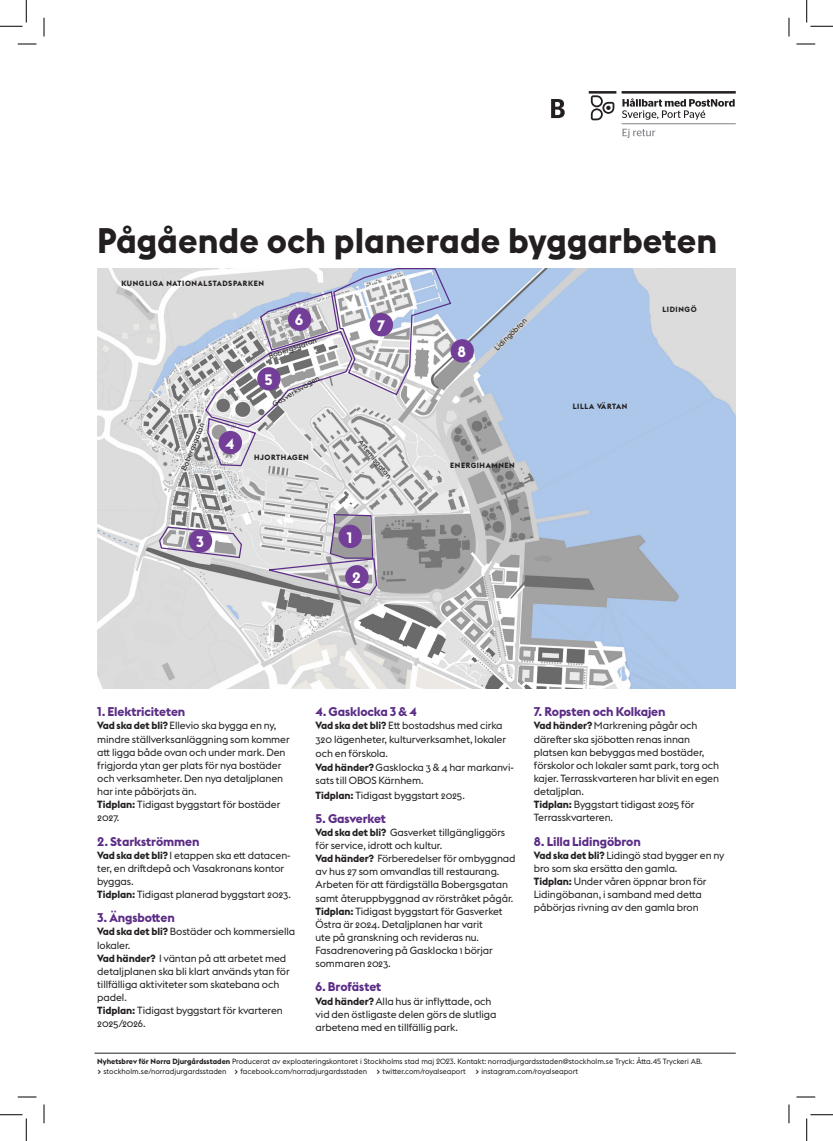
<style>
.page{position:relative;width:833px;height:1141px;background:#fff}
.page>*{position:absolute;margin:0;border:0;box-sizing:border-box;transform-origin:0 0}
.t1{font:700 35px "Stockholm Type";color:#231f20}
.t2{font:700 15px "Stockholm Type";color:#fff}
.t3{font:700 12.5px "Stockholm Type";letter-spacing:-.01em;color:#5b2c86}
.t4{font:10.25px/13.1px "Stockholm Type";letter-spacing:-.01em;color:#231f20}
.t5{font:7.5px/10px "Stockholm Type";letter-spacing:-.005em;color:#231f20}
.t6{font:700 7.5px "Stockholm Type";letter-spacing:.08em;color:#231f20}
.s1{font-weight:700}
</style>
<div class="page">
<hr style="left:94px;top:1052px;width:641px;height:1px;background:#231f20">
<img style="left:97px;top:269px;width:638px;height:419px">
<div style="left:450px;top:339px;width:23px;height:23px;background:#733e98;border-radius:50%"></div>
<svg style="left:158px;top:525px;width:84px;height:34px;background:#c1bdc6"></svg>
<svg style="left:204px;top:268px;width:248px;height:199px;background:#cbcad1"></svg>
<div style="left:189px;top:529px;width:23px;height:23px;background:#733e98;border-radius:50%"></div>
<div style="left:218px;top:431px;width:24px;height:23px;background:#733e98;border-radius:50%"></div>
<svg style="left:267px;top:513px;width:110px;height:83px;background:#bbb3c1"></svg>
<hr style="left:621px;top:91px;width:114px;height:3px;background:#231f20">
<hr style="left:588px;top:91px;width:28px;height:3px;background:#231f20">
<hr style="left:621px;top:123px;width:114px;height:1px;background:#808285">
<svg style="left:551px;top:99px;width:13px;height:19px"></svg>
<svg style="left:622px;top:129px;width:33px;height:9px"></svg>
<svg style="left:590px;top:95px;width:24px;height:25px"></svg>
<svg style="left:622px;top:98px;width:112px;height:22px"></svg>
<svg style="left:18px;top:43px;width:18px;height:2px"></svg>
<svg style="left:796px;top:43px;width:18px;height:2px"></svg>
<svg style="left:18px;top:1096px;width:18px;height:1px"></svg>
<svg style="left:796px;top:1096px;width:18px;height:1px"></svg>
<svg style="left:43px;top:18px;width:2px;height:18px"></svg>
<svg style="left:43px;top:1104px;width:2px;height:19px"></svg>
<svg style="left:788px;top:18px;width:1px;height:18px"></svg>
<svg style="left:788px;top:1104px;width:1px;height:19px"></svg>
<svg style="left:0;top:0;width:27px;height:27px"></svg>
<svg style="left:0;top:1114px;width:27px;height:26px"></svg>
<svg style="left:806px;top:0;width:26px;height:27px"></svg>
<svg style="left:806px;top:1114px;width:26px;height:26px"></svg>
<h1 class="t1" style="left:97px;top:216px;width:621px">Pågående och planerade byggarbeten</h1>
<p class="t6" style="left:121px;top:277px;width:144px">KUNGLIGA NATIONALSTADSPARKEN</p>
<h2 class="t2" style="left:295px;top:309px;width:10px">6</h2>
<p class="t5" style="left:178px;top:468px;width:52px;rotate:-68deg">Bobergsgatan</p>
<h2 class="t2" style="left:225px;top:432px;width:10px">4</h2>
<p class="t5" style="left:267px;top:351px;width:52px;rotate:-19deg">Bobergsgatan</p>
<p class="t5" style="left:270px;top:400px;width:55px;rotate:-31deg">Gasverksvägen</p>
<h2 class="t2" style="left:264px;top:369px;width:10px">5</h2>
<p class="t6" style="left:254px;top:452px;width:56px">HJORTHAGEN</p>
<h2 class="t2" style="left:196px;top:531px;width:9px">3</h2>
<h2 class="t2" style="left:377px;top:315px;width:9px">7</h2>
<p class="t5" style="left:364px;top:437px;width:50px;rotate:51deg">Artemisgatan</p>
<h2 class="t2" style="left:347px;top:526px;width:7px">1</h2>
<h2 class="t2" style="left:352px;top:567px;width:9px">2</h2>
<h2 class="t2" style="left:457px;top:341px;width:10px">8</h2>
<p class="t5" style="left:491px;top:345px;width:44px;rotate:-45deg">Lidingöbron</p>
<p class="t6" style="left:450px;top:459px;width:66px">ENERGIHAMNEN</p>
<p class="t6" style="left:662px;top:304px;width:36px">LIDINGÖ</p>
<p class="t6" style="left:572px;top:401px;width:56px">LILLA VÄRTAN</p>
<p class="t3" style="left:97px;top:703px;width:90px">1. Elektriciteten</p>
<p class="t4" style="left:97px;top:718px;width:194px"><span class="s1">Vad ska det bli?</span> Ellevio ska bygga en ny, mindre ställverksanläggning som kommer att ligga både ovan och under mark. Den frigjorda ytan ger plats för nya bostäder och verksamheter. Den nya detaljplanen har inte påbörjats än.<br><span class="s1">Tidplan:</span> Tidigast byggstart för bostäder 2027.</p>
<p class="t3" style="left:97px;top:832px;width:104px">2. Starkströmmen</p>
<p class="t4" style="left:97px;top:847px;width:195px"><span class="s1">Vad ska det bli?</span> I etappen ska ett datacen&shy;ter, en driftdepå och Vasakronans kontor byggas.<br><span class="s1">Tidplan:</span> Tidigast planerad byggstart 2023.</p>
<p class="t3" style="left:97px;top:908px;width:79px">3. Ängsbotten</p>
<p class="t4" style="left:97px;top:924px;width:199px"><span class="s1">Vad ska det bli?</span> Bostäder och kommersiella lokaler.<br><span class="s1">Vad händer?</span> I väntan på att arbetet med detaljplanen ska bli klart används ytan för tillfälliga aktiviteter som skatebana och padel.<br><span class="s1">Tidplan:</span> Tidigast byggstart för kvarteren<br>2025/2026.</p>
<p class="t3" style="left:315px;top:703px;width:103px">4. Gasklocka 3 &amp; 4</p>
<p class="t4" style="left:315px;top:718px;width:192px"><span class="s1">Vad ska det bli?</span> Ett bostadshus med cirka<br>320 lägenheter, kulturverksamhet, lokaler</p>
<p class="t4" style="left:315px;top:746px;width:200px">och en förskola.<br><span class="s1">Vad händer?</span> Gasklocka 3 &amp; 4 har markanvi&shy;sats till OBOS Kärnhem.</p>
<p class="t4" style="left:315px;top:787px;width:151px"><span class="s1">Tidplan:</span> Tidigast byggstart 2025.</p>
<p class="t3" style="left:315px;top:809px;width:72px">5. Gasverket</p>
<p class="t4" style="left:315px;top:825px;width:201px"><span class="s1">Vad ska det bli?</span> Gasverket tillgängliggörs för service, idrott och kultur.<br><span class="s1">Vad händer?</span> Förberedelser för ombyggnad av hus 27 som omvandlas till restaurang.<br>Arbeten för att färdigställa Bobergsgatan samt återuppbyggnad av rörstråket pågår.<br><span class="s1">Tidplan:</span> Tidigast byggstart för Gasverket Östra är 2024. Detaljplanen har varit<br>ute på granskning och revideras nu.<br>Fasadrenovering på Gasklocka 1 börjar sommaren 2023.</p>
<p class="t3" style="left:315px;top:977px;width:67px">6. Brofästet</p>
<p class="t4" style="left:315px;top:993px;width:182px"><span class="s1">Vad händer?</span> Alla hus är inflyttade, och vid den östligaste delen görs de slutliga arbetena med en tillfällig park.</p>
<p class="t3" style="left:533px;top:703px;width:133px">7. Ropsten och Kolkajen</p>
<p class="t4" style="left:533px;top:718px;width:187px"><span class="s1">Vad händer?</span> Markrening pågår och därefter ska sjöbotten renas innan platsen kan bebyggas med bostäder, förskolor och lokaler samt park, torg och kajer. Terrasskvarteren har blivit en egen detaljplan.<br><span class="s1">Tidplan:</span> Byggstart tidigast 2025 för<br>Terrasskvarteren.</p>
<p class="t3" style="left:533px;top:832px;width:108px">8. Lilla Lidingöbron</p>
<p class="t4" style="left:533px;top:847px;width:192px"><span class="s1">Vad ska det bli?</span> Lidingö stad bygger en ny bro som ska ersätta den gamla.<br><span class="s1">Tidplan:</span> Under våren öppnar bron för Lidingöbanan, i samband med detta påbörjas rivning av den gamla bron</p>
<p class="t5" style="left:97px;top:1055px;width:606px"><span class="s1">Nyhetsbrev för Norra Djurgårdsstaden</span> Producerat av exploateringskontoret i Stockholms stad maj 2023. Kontakt: norradjurgardsstaden@stockholm.se Tryck: Åtta.45 Tryckeri AB. <span class="s1">&gt;</span> stockholm.se/norradjurgardsstaden <span class="s1">&gt;</span> facebook.com/norradjurgardsstaden <span class="s1">&gt;</span> twitter.com/royalseaport <span class="s1">&gt;</span> instagram.com/royalseaport</p>
</div>
